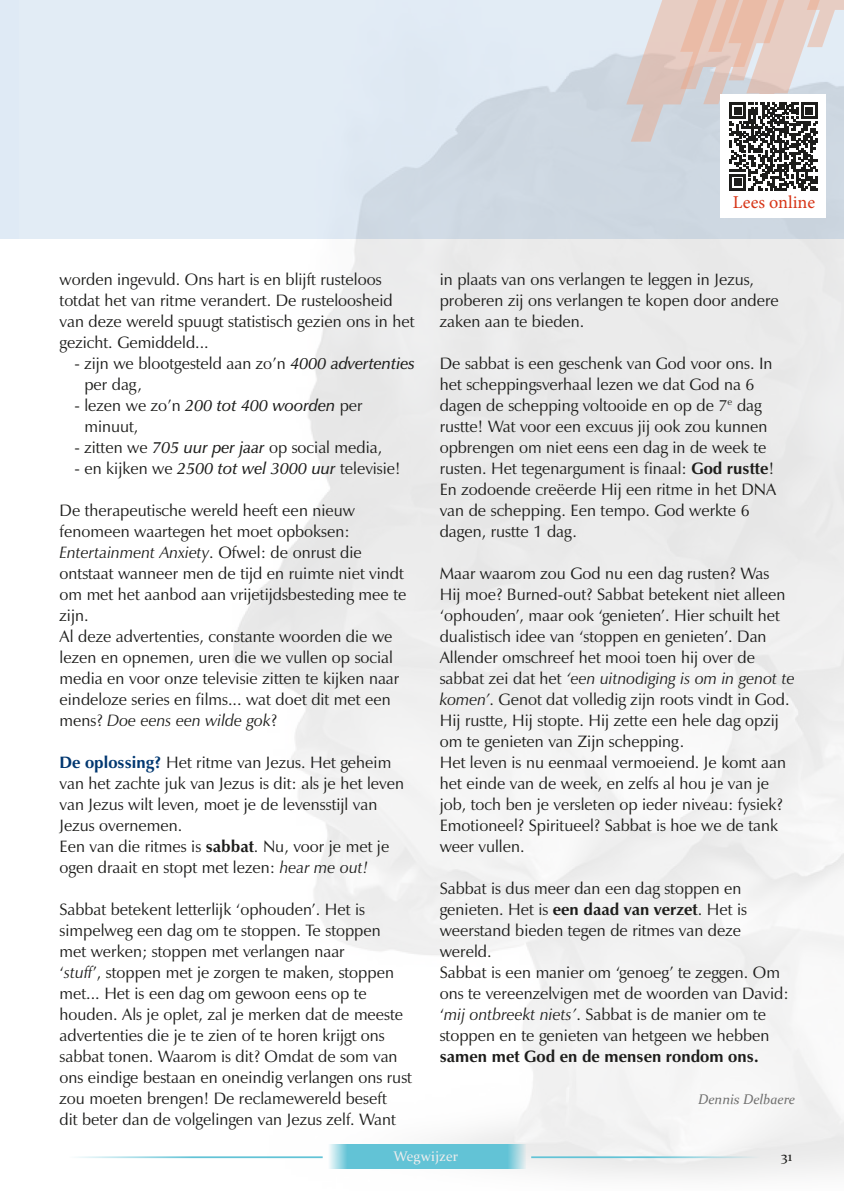
<style>
.page{position:relative;width:844px;height:1191px;background:#fff}
.page>*{position:absolute;margin:0;border:0;box-sizing:border-box;transform-origin:0 0}
.t1{font:18.2px "Minion Pro";color:#d73517}
.t2{font:16.62px/21px "Zapf Humanist 601 BT";color:#1d1d1b}
.t3{font:700 16.62px "Zapf Humanist 601 BT";color:#1d1d1b}
.t4{font:italic 14px "Constantia";color:#70706f}
.t5{font:14px "Constantia";letter-spacing:.01em;color:#ededed}
.t6{font:14px "Constantia";color:#1d1d1b}
.s1{font-weight:600;font-style:italic}
.s2{font-style:italic}
.s3{font-weight:700;color:#003770}
.s4{font-weight:700}
</style>
<div class="page">
<div style="left:0;top:0;width:843px;height:238px;background:#dfeaf5"></div>
<img style="left:20px;top:54px;width:823px;height:1123px">
<hr style="left:68px;top:1156px;width:254px;height:2px;background:#62c3d6">
<hr style="left:531px;top:1156px;width:228px;height:2px;background:#62c3d6">
<div style="left:355px;top:1144px;width:144px;height:25px;background:#62c3d6"></div>
<svg style="left:327px;top:1144px;width:28px;height:25px"></svg>
<svg style="left:499px;top:1144px;width:27px;height:25px"></svg>
<div style="left:720px;top:94px;width:105px;height:123px;background:#fff"></div>
<svg style="left:613px;top:0;width:230px;height:191px"></svg>
<p class="t1" style="left:732px;top:190px;width:84px">Lees online</p>
<p class="t2" style="left:60px;top:269px;width:356px">worden ingevuld. Ons hart is en blijft rusteloos totdat het van ritme verandert. De rusteloosheid van deze wereld spuugt statistisch gezien ons in het gezicht. Gemiddeld...</p>
<p class="t2" style="left:84px;top:353px;width:332px;text-indent:-10px">- zijn we blootgesteld aan zo’n <span class="s1">4000 advertenties </span>per dag,</p>
<p class="t2" style="left:84px;top:395px;width:280px;text-indent:-10px">- lezen we zo’n <span class="s1">200 tot 400 woorden</span> per minuut,</p>
<p class="t2" style="left:74px;top:437px;width:309px">- zitten we <span class="s1">705 uur per jaar</span> op social media,</p>
<p class="t2" style="left:74px;top:457px;width:327px">- en kijken we <span class="s1">2500 tot wel 3000 uur</span> televisie!</p>
<p class="t2" style="left:60px;top:499px;width:348px">De therapeutische wereld heeft een nieuw fenomeen waartegen het moet opboksen:<br><span class="s2">Entertainment Anxiety</span>. Ofwel: de onrust die ontstaat wanneer men de tijd en ruimte niet vindt om met het aanbod aan vrijetijdsbesteding mee te zijn.<br>Al deze advertenties, constante woorden die we lezen en opnemen, uren die we vullen op social media en voor onze televisie zitten te kijken naar eindeloze series en films... wat doet dit met een mens? <span class="s2">Doe eens een wilde gok</span>?</p>
<p class="t2" style="left:60px;top:752px;width:346px"><span class="s3">De oplossing?</span> Het ritme van Jezus. Het geheim van het zachte juk van Jezus is dit: als je het leven van Jezus wilt leven, moet je de levensstijl van Jezus overnemen.<br>Een van die ritmes is <span class="s4">sabbat</span>. Nu, voor je met je ogen draait en stopt met lezen: <span class="s2">hear me out!</span></p>
<p class="t2" style="left:60px;top:898px;width:354px">Sabbat betekent letterlijk ‘ophouden’. Het is simpelweg een dag om te stoppen. Te stoppen<br>met werken; stoppen met verlangen naar<br>‘<span class="s2">stuff</span>’, stoppen met je zorgen te maken, stoppen met... Het is een dag om gewoon eens op te houden. Als je oplet, zal je merken dat de meeste advertenties die je te zien of te horen krijgt ons sabbat tonen. Waarom is dit? Omdat de som van ons eindige bestaan en oneindig verlangen ons rust zou moeten brengen! De reclamewereld beseft<br>dit beter dan de volgelingen van Jezus zelf. Want</p>
<p class="t2" style="left:439px;top:268px;width:340px">in plaats van ons verlangen te leggen in Jezus, proberen zij ons verlangen te kopen door andere zaken aan te bieden.</p>
<p class="t2" style="left:439px;top:352px;width:338px">De sabbat is een geschenk van God voor ons. In het scheppingsverhaal lezen we dat God na 6 dagen de schepping voltooide en op de 7<sup>e</sup> dag rustte! Wat voor een excuus jij ook zou kunnen opbrengen om niet eens een dag in de week te rusten. Het tegenargument is finaal: <span class="s4">God rustte</span>!<br>En zodoende creëerde Hij een ritme in het DNA van de schepping. Een tempo. God werkte 6 dagen, rustte 1 dag.</p>
<p class="t2" style="left:439px;top:563px;width:356px">Maar waarom zou God nu een dag rusten? Was<br>Hij moe? Burned-out? Sabbat betekent niet alleen ‘ophouden’, maar ook ‘genieten’. Hier schuilt het dualistisch idee van ‘stoppen en genieten’. Dan Allender omschreef het mooi toen hij over de sabbat zei dat het <span class="s2">‘een uitnodiging is om in genot te komen’</span>. Genot dat volledig zijn roots vindt in God.<br>Hij rustte, Hij stopte. Hij zette een hele dag opzij om te genieten van Zijn schepping.<br>Het leven is nu eenmaal vermoeiend. Je komt aan het einde van de week, en zelfs al hou je van je job, toch ben je versleten op ieder niveau: fysiek?<br>Emotioneel? Spiritueel? Sabbat is hoe we de tank weer vullen.</p>
<p class="t2" style="left:439px;top:877px;width:350px">Sabbat is dus meer dan een dag stoppen en genieten. Het is <span class="s4">een daad van verzet</span>. Het is weerstand bieden tegen de ritmes van deze wereld.<br>Sabbat is een manier om ‘genoeg’ te zeggen. Om ons te vereenzelvigen met de woorden van David: ‘<span class="s2">mij ontbreekt niets’</span>. Sabbat is de manier om te stoppen en te genieten van hetgeen we hebben</p>
<p class="t3" style="left:439px;top:1046px;width:320px">samen met God en de mensen rondom ons.</p>
<p class="t4" style="left:697px;top:1089px;width:99px">Dennis Delbaere</p>
<p class="t5" style="left:393px;top:1146px;width:66px">Wegwijzer</p>
<p class="t6" style="left:780px;top:1146px;width:13px">31</p>
</div>
